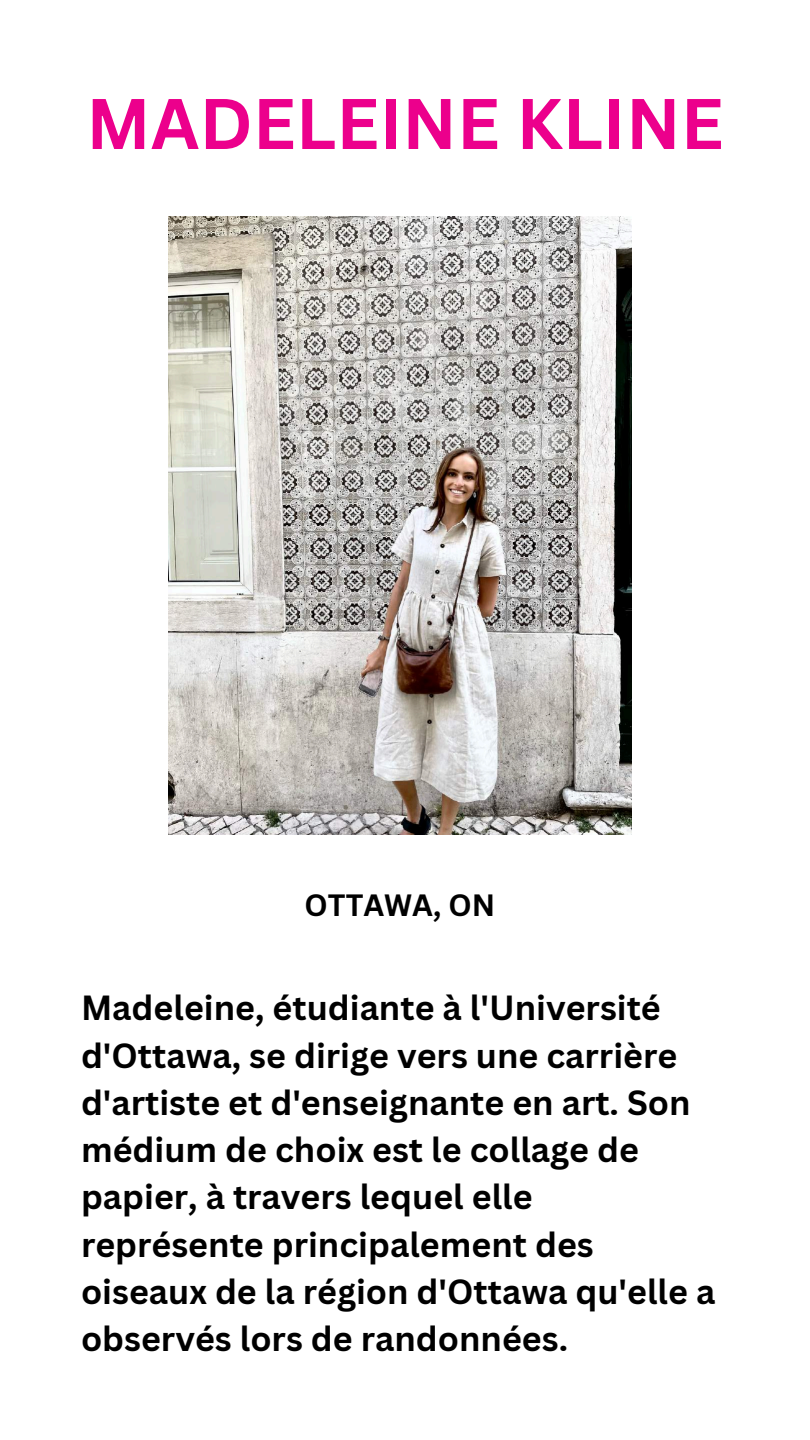
<style>
.page{position:relative;width:810px;height:1440px;background:#fff}
.page>*{position:absolute;margin:0;border:0;box-sizing:border-box;transform-origin:0 0}
.t1{font:700 70px "Canva Sans";color:#ec008c}
.t2{font:700 34px/47.2px "Canva Sans";color:#000}
.t3{font:700 30px "Canva Sans";color:#000}
</style>
<div class="page">
<img style="left:168px;top:217px;width:464px;height:618px">
<h1 class="t1" style="left:86px;top:74px;width:639px">MADELEINE KLINE</h1>
<p class="t3" style="left:305px;top:884px;width:192px">OTTAWA, ON</p>
<p class="t2" style="left:81px;top:984px;width:636px">Madeleine, étudiante à l'Université d'Ottawa, se dirige vers une carrière d'artiste et d'enseignante en art. Son médium de choix est le collage de papier, à travers lequel elle représente principalement des oiseaux de la région d'Ottawa qu'elle a observés lors de randonnées.</p>
</div>
